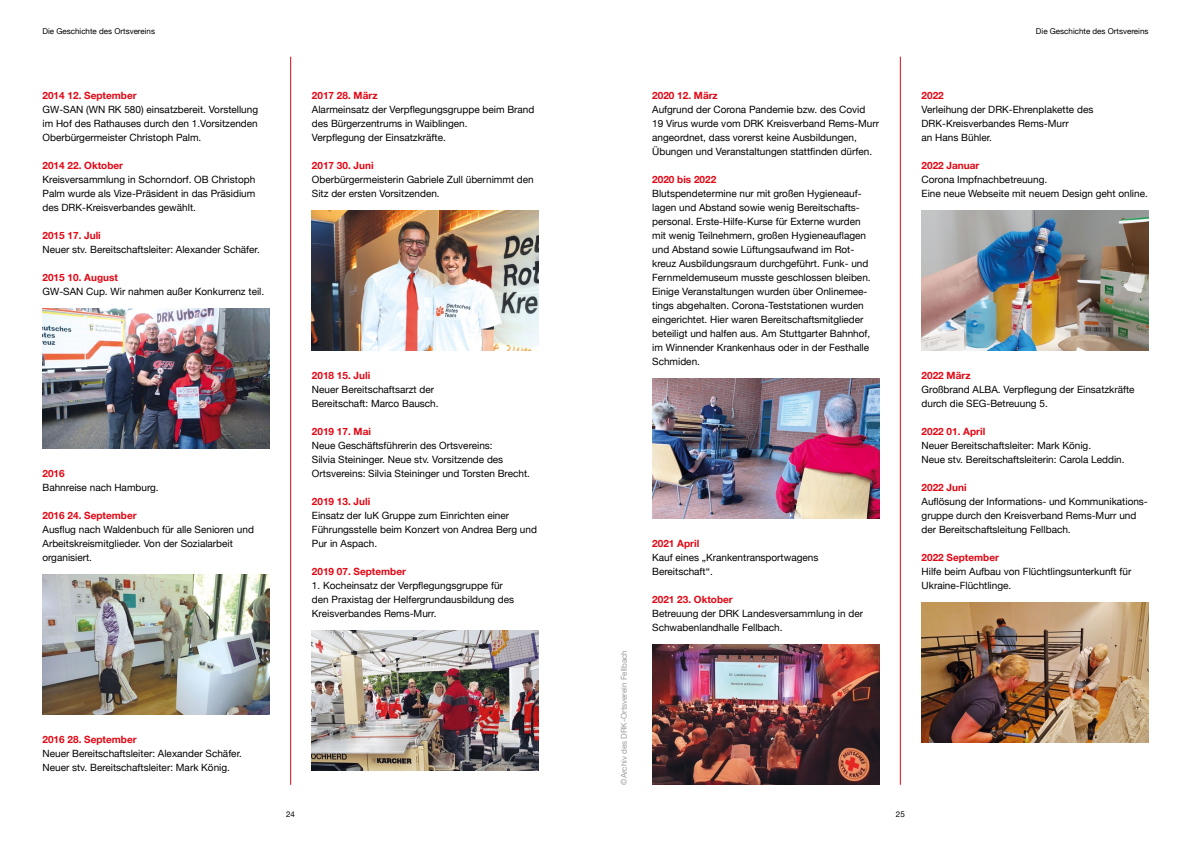
<style>
.page{position:relative;width:1191px;height:842px;background:#fff}
.page>*{position:absolute;margin:0;border:0;box-sizing:border-box;transform-origin:0 0}
.t1{font:10px/14px "Helvetica Neue";color:#000}
.t2{font:700 10px "Helvetica Neue";color:#e30613}
.t3{font:8px "Helvetica Neue";color:#000}
.t4{font:8px "Helvetica Neue";color:#9d9d9c}
</style>
<div class="page">
<hr style="left:290px;top:57px;width:1px;height:728px;background:#e30613">
<hr style="left:900px;top:57px;width:1px;height:728px;background:#e30613">
<img style="left:43px;top:575px;width:226px;height:140px">
<img style="left:312px;top:631px;width:227px;height:140px">
<img style="left:43px;top:309px;width:226px;height:140px">
<img style="left:921px;top:211px;width:227px;height:140px">
<img style="left:921px;top:603px;width:227px;height:140px">
<img style="left:652px;top:645px;width:227px;height:140px">
<img style="left:652px;top:379px;width:227px;height:140px">
<img style="left:312px;top:211px;width:227px;height:140px">
<p class="t3" style="left:43px;top:25px;width:114px">Die Geschichte des Ortsvereins</p>
<p class="t3" style="left:1036px;top:25px;width:114px">Die Geschichte des Ortsvereins</p>
<p class="t2" style="left:43px;top:87px;width:96px">2014 12. September</p>
<p class="t1" style="left:43px;top:103px;width:217px;text-align:justify">GW-SAN (WN RK 580) einsatzbereit. Vorstellung im Hof des Rathauses durch den 1.Vorsitzenden Oberbürgermeister Christoph Palm.</p>
<p class="t2" style="left:43px;top:157px;width:82px">2014 22. Oktober</p>
<p class="t1" style="left:43px;top:173px;width:214px;text-align:justify">Kreisversammlung in Schorndorf. OB Christoph Palm wurde als Vize-Präsident in das Präsidium des DRK-Kreisverbandes gewählt.</p>
<p class="t2" style="left:43px;top:227px;width:60px">2015 17. Juli</p>
<p class="t1" style="left:43px;top:243px;width:219px">Neuer stv. Bereitschaftsleiter: Alexander Schäfer.</p>
<p class="t2" style="left:43px;top:269px;width:77px">2015 10. August</p>
<p class="t1" style="left:43px;top:285px;width:223px">GW-SAN Cup. Wir nahmen außer Konkurrenz teil.</p>
<p class="t2" style="left:43px;top:465px;width:24px">2016</p>
<p class="t1" style="left:43px;top:481px;width:118px">Bahnreise nach Hamburg.</p>
<p class="t2" style="left:43px;top:507px;width:96px">2016 24. September</p>
<p class="t1" style="left:43px;top:523px;width:213px">Ausflug nach Waldenbuch für alle Senioren und<br>Arbeitskreismitglieder. Von der Sozialarbeit organisiert.</p>
<p class="t2" style="left:43px;top:731px;width:96px">2016 28. September</p>
<p class="t1" style="left:43px;top:747px;width:201px">Neuer Bereitschaftsleiter: Alexander Schäfer.<br>Neuer stv. Bereitschaftsleiter: Mark König.</p>
<p class="t2" style="left:312px;top:87px;width:67px">2017 28. März</p>
<p class="t1" style="left:312px;top:103px;width:224px">Alarmeinsatz der Verpflegungsgruppe beim Brand des Bürgerzentrums in Waiblingen.<br>Verpflegung der Einsatzkräfte.</p>
<p class="t2" style="left:312px;top:157px;width:63px">2017 30. Juni</p>
<p class="t1" style="left:312px;top:173px;width:223px">Oberbürgermeisterin Gabriele Zull übernimmt den<br>Sitz der ersten Vorsitzenden.</p>
<p class="t2" style="left:312px;top:367px;width:60px">2018 15. Juli</p>
<p class="t1" style="left:312px;top:383px;width:128px">Neuer Bereitschaftsarzt der<br>Bereitschaft: Marco Bausch.</p>
<p class="t2" style="left:312px;top:423px;width:61px">2019 17. Mai</p>
<p class="t1" style="left:312px;top:439px;width:219px">Neue Geschäftsführerin des Ortsvereins:<br>Silvia Steininger. Neue stv. Vorsitzende des<br>Ortsvereins: Silvia Steininger und Torsten Brecht.</p>
<p class="t2" style="left:312px;top:493px;width:60px">2019 13. Juli</p>
<p class="t1" style="left:312px;top:509px;width:226px">Einsatz der IuK Gruppe zum Einrichten einer<br>Führungsstelle beim Konzert von Andrea Berg und<br>Pur in Aspach.</p>
<p class="t2" style="left:312px;top:563px;width:96px">2019 07. September</p>
<p class="t1" style="left:312px;top:579px;width:204px">1. Kocheinsatz der Verpflegungsgruppe für den Praxistag der Helfergrundausbildung des<br>Kreisverbandes Rems-Murr.</p>
<p class="t2" style="left:652px;top:87px;width:67px">2020 12. März</p>
<p class="t1" style="left:652px;top:103px;width:228px">Aufgrund der Corona Pandemie bzw. des Covid<br>19 Virus wurde vom DRK Kreisverband Rems-Murr angeordnet, dass vorerst keine Ausbildungen, Übungen und Veranstaltungen stattfinden dürfen.</p>
<p class="t2" style="left:652px;top:171px;width:66px">2020 bis 2022</p>
<p class="t1" style="left:652px;top:187px;width:220px">Blutspendetermine nur mit großen Hygieneauf&shy;lagen und Abstand sowie wenig Bereitschafts&shy;personal. Erste-Hilfe-Kurse für Externe wurden mit wenig Teilnehmern, großen Hygieneauflagen und Abstand sowie Lüftungsaufwand im Rot&shy;kreuz Ausbildungsraum durchgeführt. Funk- und Fernmeldemuseum musste geschlossen bleiben.<br>Einige Veranstaltungen wurden über Onlinemee&shy;tings abgehalten. Corona-Teststationen wurden eingerichtet. Hier waren Bereitschaftsmitglieder beteiligt und halfen aus. Am Stuttgarter Bahnhof, im Winnender Krankenhaus oder in der Festhalle Schmiden.</p>
<p class="t4" style="left:618px;top:785px;width:136px;rotate:-90deg">©Archiv des DRK-Ortsverein Fellbach</p>
<p class="t2" style="left:652px;top:535px;width:49px">2021 April</p>
<p class="t1" style="left:652px;top:551px;width:168px">Kauf eines „Krankentransportwagens<br>Bereitschaft“.</p>
<p class="t2" style="left:652px;top:591px;width:82px">2021 23. Oktober</p>
<p class="t1" style="left:652px;top:607px;width:212px">Betreuung der DRK Landesversammlung in der<br>Schwabenlandhalle Fellbach.</p>
<p class="t3" style="left:286px;top:808px;width:10px">24</p>
<p class="t3" style="left:896px;top:808px;width:10px">25</p>
<p class="t2" style="left:921px;top:87px;width:24px">2022</p>
<p class="t1" style="left:921px;top:103px;width:173px">Verleihung der DRK-Ehrenplakette des<br>DRK-Kreisverbandes Rems-Murr<br>an Hans Bühler.</p>
<p class="t2" style="left:921px;top:157px;width:59px">2022 Januar</p>
<p class="t1" style="left:921px;top:173px;width:228px">Corona Impfnachbetreuung.<br>Eine neue Webseite mit neuem Design geht online.</p>
<p class="t2" style="left:921px;top:367px;width:50px">2022 März</p>
<p class="t1" style="left:921px;top:383px;width:214px">Großbrand ALBA. Verpflegung der Einsatzkräfte durch die SEG-Betreuung 5.</p>
<p class="t2" style="left:921px;top:423px;width:65px">2022 01. April</p>
<p class="t1" style="left:921px;top:439px;width:204px">Neuer Bereitschaftsleiter: Mark König.<br>Neue stv. Bereitschaftsleiterin: Carola Leddin.</p>
<p class="t2" style="left:921px;top:479px;width:47px">2022 Juni</p>
<p class="t1" style="left:921px;top:495px;width:228px">Auflösung der Informations- und Kommunikations&shy;gruppe durch den Kreisverband Rems-Murr und der Bereitschaftsleitung Fellbach.</p>
<p class="t2" style="left:921px;top:549px;width:79px">2022 September</p>
<p class="t1" style="left:921px;top:565px;width:211px">Hilfe beim Aufbau von Flüchtlingsunterkunft für<br>Ukraine-Flüchtlinge.</p>
</div>
